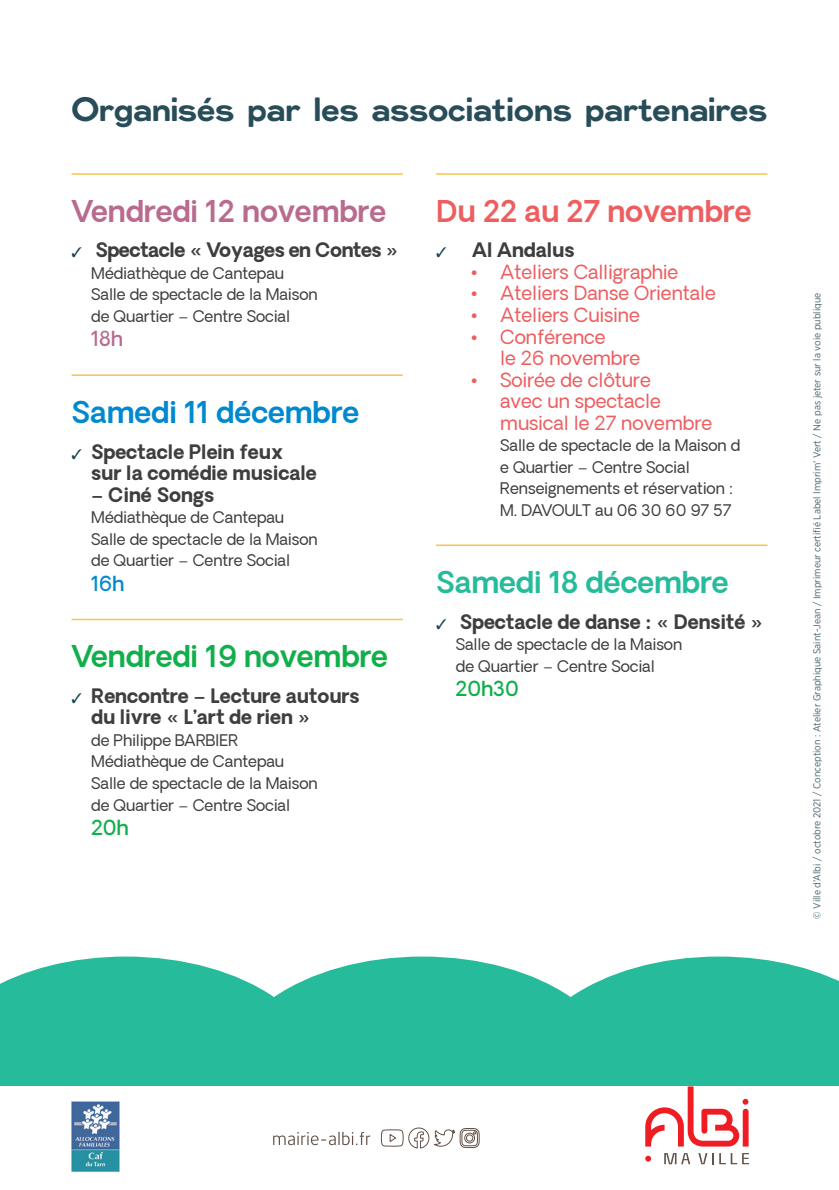
<style>
.page{position:relative;width:839px;height:1190px;background:#fff}
.page>*{position:absolute;margin:0;border:0;box-sizing:border-box;transform-origin:0 0}
.t1{font:700 33.8px "Hamburg Hand";letter-spacing:-.015em;color:#284d59}
.t2{font:600 29.4px "Oakes Grotesk";color:#b96b8f}
.t3{font:600 29.4px "Oakes Grotesk";color:#11af4b}
.t4{font:600 29.4px "Oakes Grotesk";color:#0089cf}
.t5{font:600 29.4px "Oakes Grotesk";color:#ed5e60}
.t6{font:600 29.4px "Oakes Grotesk";color:#26bb9b}
.t7{font:500 20.2px "Oakes Grotesk";color:#11af4b}
.t8{font:500 20.2px "Oakes Grotesk";color:#b96b8f}
.t9{font:500 20.2px "Oakes Grotesk";color:#0089cf}
.t10{font:19px/21.6px "Oakes Grotesk";color:#ed5e60}
.t11{font:700 19px/21.6px "Oakes Grotesk";color:#3e3e3f}
.t12{font:700 19px "Oakes Grotesk";letter-spacing:-.02em;color:#3e3e3f}
.t13{font:15.6px/21.6px "Oakes Grotesk";color:#3e3e3f}
.t14{font:10px "Gotham Narrow";color:#45636d}
.s1{color:#14424e}
</style>
<div class="page">
<svg style="left:0;top:956px;width:838px;height:130px;background:#39c1a4"></svg>
<svg style="left:645px;top:1086px;width:103px;height:60px"></svg>
<svg style="left:645px;top:1155px;width:5px;height:6px"></svg>
<svg style="left:664px;top:1153px;width:25px;height:11px"></svg>
<svg style="left:698px;top:1153px;width:50px;height:11px"></svg>
<svg style="left:380px;top:1127px;width:99px;height:22px"></svg>
<svg style="left:273px;top:1131px;width:97px;height:14px"></svg>
<img style="left:71px;top:1101px;width:48px;height:70px">
<hr style="left:71px;top:173px;width:331px;height:2px;background:#fbc148">
<hr style="left:71px;top:374px;width:331px;height:2px;background:#fbc148">
<hr style="left:71px;top:618px;width:331px;height:2px;background:#fbc148">
<hr style="left:436px;top:173px;width:331px;height:2px;background:#fbc148">
<hr style="left:436px;top:544px;width:331px;height:2px;background:#fbc148">
<h1 class="t1" style="left:71px;top:89px;width:697px">Organisés par les associations partenaires</h1>
<h1 class="t1" style="left:203px;top:89px;width:10px">'</h1>
<h2 class="t2" style="left:71px;top:192px;width:316px">Vendredi 12 novembre</h2>
<p class="t12" style="left:71px;top:238px;width:328px"><span class="s1">✓</span> Spectacle « Voyages en Contes »</p>
<p class="t13" style="left:91px;top:263px;width:228px">Médiathèque de Cantepau<br>Salle de spectacle de la Maison de Quartier – Centre Social</p>
<p class="t8" style="left:91px;top:326px;width:33px">18h</p>
<h2 class="t4" style="left:71px;top:393px;width:289px">Samedi 11 décembre</h2>
<p class="t11" style="left:91px;top:441px;width:227px;text-indent:-20px"><span class="s1">✓</span> Spectacle Plein feux sur la comédie musicale</p>
<p class="t11" style="left:91px;top:484px;width:124px">– Ciné Songs</p>
<p class="t13" style="left:91px;top:507px;width:228px">Médiathèque de Cantepau<br>Salle de spectacle de la Maison de Quartier – Centre Social</p>
<p class="t9" style="left:91px;top:570px;width:35px">16h</p>
<h2 class="t3" style="left:71px;top:637px;width:318px">Vendredi 19 novembre</h2>
<p class="t11" style="left:91px;top:685px;width:270px;text-indent:-20px"><span class="s1">✓</span> Rencontre – Lecture autours du livre « L’art de rien »</p>
<p class="t13" style="left:91px;top:730px;width:228px">de Philippe BARBIER<br>Médiathèque de Cantepau<br>Salle de spectacle de la Maison de Quartier – Centre Social</p>
<p class="t7" style="left:91px;top:814px;width:39px">20h</p>
<h2 class="t5" style="left:436px;top:192px;width:316px">Du 22 au 27 novembre</h2>
<p class="t11" style="left:436px;top:240px;width:140px"><span class="s1">✓</span> Al Andalus</p>
<p class="t10" style="left:469px;top:262px;width:210px">• Ateliers Calligraphie</p>
<p class="t10" style="left:469px;top:283px;width:247px">• Ateliers Danse Orientale</p>
<p class="t10" style="left:469px;top:305px;width:171px">• Ateliers Cuisine</p>
<p class="t10" style="left:500px;top:326px;width:141px;text-indent:-30px">• Conférence<br>le 26 novembre</p>
<p class="t10" style="left:500px;top:369px;width:213px;text-indent:-30px">• Soirée de clôture<br>avec un spectacle musical le 27 novembre</p>
<p class="t13" style="left:500px;top:435px;width:241px">Salle de spectacle de la Maison d e Quartier – Centre Social<br>Renseignements et réservation :<br>M. DAVOULT au 06 30 60 97 57</p>
<h2 class="t6" style="left:436px;top:563px;width:294px">Samedi 18 décembre</h2>
<p class="t11" style="left:436px;top:611px;width:328px"><span class="s1">✓</span> Spectacle de danse : « Densité »</p>
<p class="t13" style="left:455px;top:634px;width:228px">Salle de spectacle de la Maison de Quartier – Centre Social</p>
<p class="t7" style="left:455px;top:675px;width:65px">20h30</p>
<p class="t14" style="left:810px;top:918px;width:627px;rotate:-90deg">© Ville d’Albi / octobre 2021 / Conception : Atelier Graphique Saint-Jean / Imprimeur certifié Label Imprim’ Vert / Ne pas jeter sur la voie publique</p>
</div>
